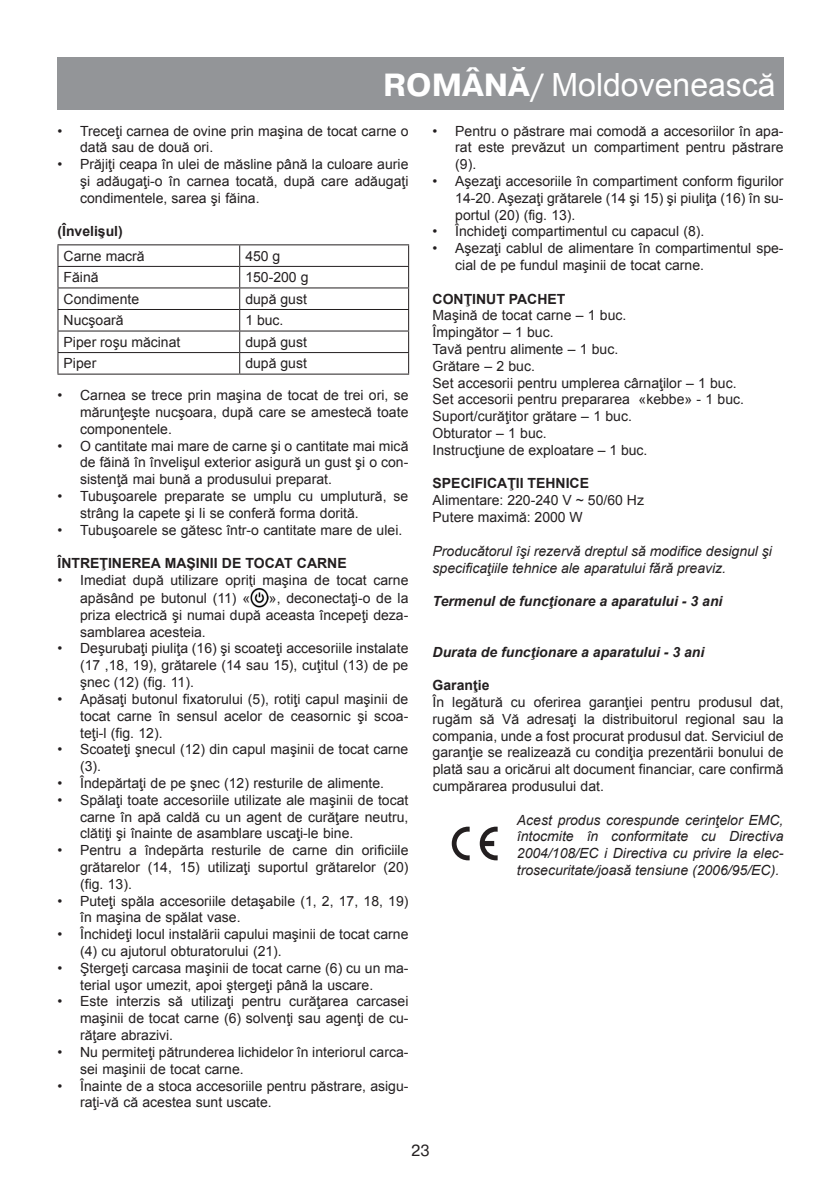
<style>
.page{position:relative;width:840px;height:1191px;background:#fff}
.page>*{position:absolute;margin:0;border:0;box-sizing:border-box;transform-origin:0 0}
.t1{font:32px "Arial";color:#fff}
.t2{font:16px "Pragmatica C";color:#231f20}
.t3{font:14px/16.8px "Arial";color:#231f20}
.t4{font:italic 14px/16.8px "Arial";color:#231f20}
.t5{font:700 14px "Arial";color:#231f20}
.t6{font:italic 700 14px "Arial";color:#231f20}
.s1{font-family:"Pragmatica E";font-weight:700}
</style>
<div class="page">
<div style="left:57px;top:57px;width:726px;height:53px;background:#939598"></div>
<hr style="left:57px;top:244px;width:183px;height:1px;background:#231f20">
<hr style="left:240px;top:244px;width:169px;height:1px;background:#231f20">
<hr style="left:57px;top:266px;width:183px;height:1px;background:#231f20">
<hr style="left:240px;top:266px;width:169px;height:1px;background:#231f20">
<hr style="left:57px;top:287px;width:183px;height:1px;background:#231f20">
<hr style="left:240px;top:287px;width:169px;height:1px;background:#231f20">
<hr style="left:57px;top:309px;width:183px;height:1px;background:#231f20">
<hr style="left:240px;top:309px;width:169px;height:1px;background:#231f20">
<hr style="left:57px;top:330px;width:183px;height:1px;background:#231f20">
<hr style="left:240px;top:330px;width:169px;height:1px;background:#231f20">
<hr style="left:57px;top:352px;width:183px;height:1px;background:#231f20">
<hr style="left:240px;top:352px;width:169px;height:1px;background:#231f20">
<hr style="left:57px;top:373px;width:183px;height:1px;background:#231f20">
<hr style="left:240px;top:373px;width:169px;height:1px;background:#231f20">
<svg style="left:57px;top:245px;width:1px;height:128px"></svg>
<svg style="left:239px;top:245px;width:1px;height:128px"></svg>
<svg style="left:408px;top:245px;width:1px;height:128px"></svg>
<img style="left:250px;top:588px;width:19px;height:19px">
<svg style="left:452px;top:826px;width:17px;height:34px"></svg>
<svg style="left:480px;top:826px;width:17px;height:34px"></svg>
<h1 class="t1" style="left:383px;top:64px;width:394px"><span class="s1">ROMÂNĂ/</span> Moldovenească</h1>
<p class="t3" style="left:80px;top:122px;width:330px;text-indent:-23px">• Treceţi carnea de ovine prin maşina de tocat carne o dată sau de două ori.</p>
<p class="t3" style="left:80px;top:156px;width:330px;text-align:justify;text-indent:-23px">• Prăjiţi ceapa în ulei de măsline până la culoare aurie şi adăugaţi-o în carnea tocată, după care adăugaţi condimentele, sarea şi făina.</p>
<p class="t5" style="left:57px;top:222px;width:67px">(Învelişul)</p>
<p class="t3" style="left:64px;top:247px;width:82px">Carne macră</p>
<p class="t3" style="left:245px;top:247px;width:37px">450 g</p>
<p class="t3" style="left:64px;top:269px;width:37px">Făină</p>
<p class="t3" style="left:245px;top:269px;width:65px">150-200 g</p>
<p class="t3" style="left:64px;top:291px;width:77px">Condimente</p>
<p class="t3" style="left:245px;top:291px;width:63px">după gust</p>
<p class="t3" style="left:64px;top:312px;width:61px">Nucşoară</p>
<p class="t3" style="left:245px;top:312px;width:40px">1 buc.</p>
<p class="t3" style="left:64px;top:334px;width:118px">Piper roşu măcinat</p>
<p class="t3" style="left:245px;top:334px;width:63px">după gust</p>
<p class="t3" style="left:64px;top:355px;width:34px">Piper</p>
<p class="t3" style="left:245px;top:355px;width:63px">după gust</p>
<p class="t3" style="left:80px;top:387px;width:330px;text-align:justify;text-indent:-23px">• Carnea se trece prin maşina de tocat de trei ori, se mărunţeşte nucşoara, după care se amestecă toate componentele.</p>
<p class="t3" style="left:80px;top:437px;width:330px;text-align:justify;text-indent:-23px">• O cantitate mai mare de carne şi o cantitate mai mică de făină în învelişul exterior asigură un gust şi o con&shy;sistenţă mai bună a produsului preparat.</p>
<p class="t3" style="left:80px;top:488px;width:330px;text-indent:-23px">• Tubuşoarele preparate se umplu cu umplutură, se strâng la capete şi li se conferă forma dorită.</p>
<p class="t3" style="left:57px;top:521px;width:346px">• Tubuşoarele se gătesc într-o cantitate mare de ulei.</p>
<p class="t5" style="left:57px;top:554px;width:291px">ÎNTREŢINEREA MAŞINII DE TOCAT CARNE</p>
<p class="t3" style="left:80px;top:571px;width:330px;line-height:18px;text-indent:-23px">• Imediat după utilizare opriţi maşina de tocat carne apăsând pe butonul (11) «</p>
<p class="t3" style="left:455px;top:122px;width:330px;text-align:justify;text-indent:-23px">• Pentru o păstrare mai comodă a accesoriilor în apa&shy;rat este prevăzut un compartiment pentru păstrare (9).</p>
<p class="t3" style="left:455px;top:173px;width:330px;text-align:justify;text-indent:-23px">• Aşezaţi accesoriile în compartiment conform figurilor 14-20. Aşezaţi grătarele (14 şi 15) şi piuliţa (16) în su&shy;portul (20) (fig. 13).</p>
<p class="t3" style="left:432px;top:223px;width:273px">• Închideţi compartimentul cu capacul (8).</p>
<p class="t3" style="left:455px;top:240px;width:330px;text-indent:-23px">• Aşezaţi cablul de alimentare în compartimentul spe&shy;cial de pe fundul maşinii de tocat carne.</p>
<p class="t5" style="left:432px;top:289px;width:134px">CONŢINUT PACHET</p>
<p class="t3" style="left:432px;top:307px;width:313px">Maşină de tocat carne – 1 buc.<br>Împingător – 1 buc.<br>Tavă pentru alimente – 1 buc.<br>Grătare – 2 buc.<br>Set accesorii pentru umplerea cârnaţilor – 1 buc.<br>Set accesorii pentru prepararea «kebbe» - 1 buc.<br>Suport/curăţitor grătare – 1 buc.<br>Obturator – 1 buc.<br>Instrucţiune de exploatare – 1 buc.</p>
<p class="t5" style="left:432px;top:474px;width:158px">SPECIFICAŢII TEHNICE</p>
<p class="t3" style="left:432px;top:492px;width:213px">Alimentare: 220-240 V ~ 50/60 Hz<br>Putere maximă: 2000 W</p>
<p class="t4" style="left:432px;top:542px;width:341px">Producătorul îşi rezervă dreptul să modifice designul şi specificaţiile tehnice ale aparatului fără preaviz.</p>
<p class="t6" style="left:432px;top:592px;width:291px">Termenul de funcţionare a aparatului - 3 ani</p>
<p class="t6" style="left:432px;top:642px;width:273px">Durata de funcţionare a aparatului - 3 ani</p>
<p class="t5" style="left:432px;top:676px;width:58px">Garanţie</p>
<p class="t3" style="left:432px;top:693px;width:352px;text-align:justify">În legătură cu oferirea garanţiei pentru produsul dat, rugăm să Vă adresaţi la distribuitorul regional sau la compania, unde a fost procurat produsul dat. Serviciul de garanţie se realizează cu condiţia prezentării bonului de plată sau a oricărui alt document financiar, care confirmă cumpărarea produsului dat.</p>
<p class="t4" style="left:517px;top:811px;width:268px;text-align:justify">Acest produs corespunde cerinţelor EMC, întocmite în conformitate cu Directiva 2004/108/ЕС i Directiva cu privire la elec&shy;trosecuritate/joasă tensiune (2006/95/ЕС).</p>
<p class="t3" style="left:80px;top:590px;width:330px;text-align:justify;text-indent:189px">», deconectaţi-o de la priza electrică şi numai după aceasta începeţi deza&shy;samblarea acesteia.</p>
<p class="t3" style="left:80px;top:640px;width:330px;text-align:justify;text-indent:-23px">• Deşurubaţi piuliţa (16) şi scoateţi accesoriile instalate (17 ,18, 19), grătarele (14 sau 15), cuţitul (13) de pe şnec (12) (fig. 11).</p>
<p class="t3" style="left:80px;top:690px;width:330px;text-align:justify;text-indent:-23px">• Apăsaţi butonul fixatorului (5), rotiţi capul maşinii de tocat carne în sensul acelor de ceasornic şi scoa&shy;teţi-l (fig. 12).</p>
<p class="t3" style="left:80px;top:741px;width:330px;text-indent:-23px">• Scoateţi şnecul (12) din capul maşinii de tocat carne (3).</p>
<p class="t3" style="left:57px;top:774px;width:328px">• Îndepărtaţi de pe şnec (12) resturile de alimente.</p>
<p class="t3" style="left:80px;top:791px;width:330px;text-align:justify;text-indent:-23px">• Spălaţi toate accesoriile utilizate ale maşinii de tocat carne în apă caldă cu un agent de curăţare neutru, clătiţi şi înainte de asamblare uscaţi-le bine.</p>
<p class="t3" style="left:80px;top:842px;width:330px;text-align:justify;text-indent:-23px">• Pentru a îndepărta resturile de carne din orificiile grătarelor (14, 15) utilizaţi suportul grătarelor (20) (fig. 13).</p>
<p class="t3" style="left:80px;top:892px;width:330px;text-indent:-23px">• Puteţi spăla accesoriile detaşabile (1, 2, 17, 18, 19) în maşina de spălat vase.</p>
<p class="t3" style="left:80px;top:926px;width:330px;text-indent:-23px">• Închideţi locul instalării capului maşinii de tocat carne (4) cu ajutorul obturatorului (21).</p>
<p class="t3" style="left:80px;top:959px;width:330px;text-indent:-23px">• Ştergeţi carcasa maşinii de tocat carne (6) cu un ma&shy;terial uşor umezit, apoi ştergeţi până la uscare.</p>
<p class="t3" style="left:80px;top:993px;width:330px;text-align:justify;text-indent:-23px">• Este interzis să utilizaţi pentru curăţarea carcasei maşinii de tocat carne (6) solvenţi sau agenţi de cu&shy;răţare abrazivi.</p>
<p class="t3" style="left:80px;top:1043px;width:330px;text-indent:-23px">• Nu permiteţi pătrunderea lichidelor în interiorul carca&shy;sei maşinii de tocat carne.</p>
<p class="t3" style="left:80px;top:1077px;width:330px;text-indent:-23px">• Înainte de a stoca accesoriile pentru păstrare, asigu&shy;raţi-vă că acestea sunt uscate.</p>
<p class="t2" style="left:411px;top:1141px;width:20px">23</p>
</div>
